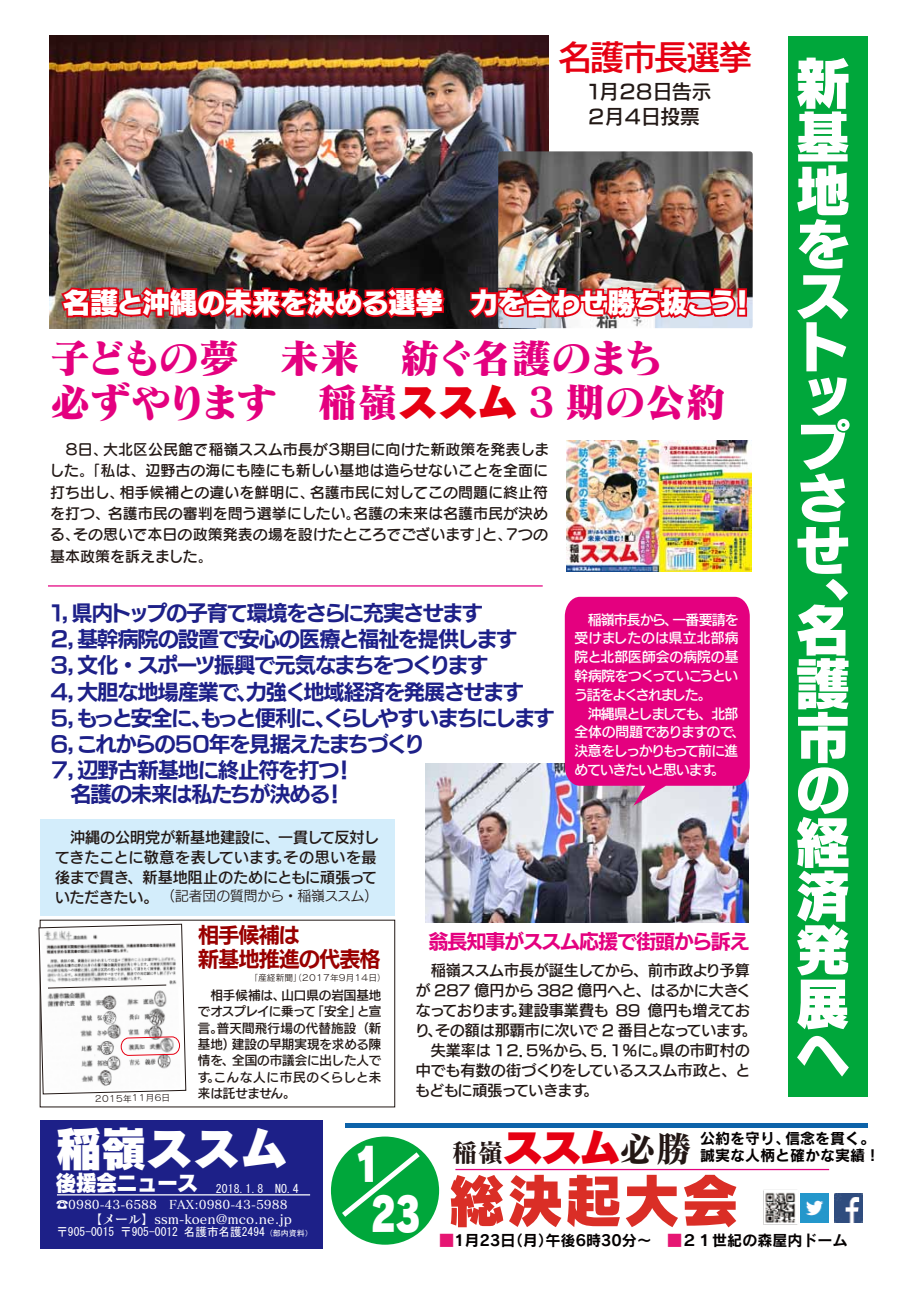
<style>
.page{position:relative;width:911px;height:1290px;background:#fff}
.page>*{position:absolute;margin:0;border:0;box-sizing:border-box;transform-origin:0 0}
.t1{font:58.25px "Rodin Pro EB";color:#da2e26}
.t2{font:53.75px/52px "New Rodin Pro EB";color:#fff;text-align:justify}
.t3{font:47.38px "Rodin Pro UB";color:#fff}
.t4{font:46.38px "Rodin Pro UB";color:#fff;scale:.79 1}
.t5{font:40.25px/43.8px "Matisse Pro EB";letter-spacing:-.035em;color:#e4007f}
.t6{font:38.75px "New Rodin Pro UB";color:#e60012}
.t7{font:33.75px "New Rodin Pro DB";letter-spacing:-.05em;color:#e60012}
.t8{font:27.5px "New Rodin Pro EB";letter-spacing:-.01em;color:#fff}
.t9{font:21.38px "New Rodin Pro EB";color:#fff;scale:.95 1}
.t10{font:21.25px/26.2px "New Rodin Pro B";letter-spacing:-.06em;color:#1d2088}
.t11{font:21.25px/23.8px "New Rodin Pro B";letter-spacing:-.05em;color:#900}
.t12{font:20px "New Rodin Pro B";letter-spacing:-.05em;color:#e4007f}
.t13{font:19.5px/25.4px "New Rodin Pro DB";letter-spacing:-.07em;color:#221815}
.t14{font:15px/20px "New Rodin Pro DB";color:#221815}
.t15{font:15px/21.2px "Seurat Pro DB";color:#221815;text-align:justify}
.t16{font:15px/16.2px "Rodin Pro B";color:#040000}
.t17{font:13.75px/18.8px "New Rodin Pro DB";letter-spacing:-.055em;color:#fff}
.t18{font:13.75px "New Rodin Pro M";color:#221815}
.t19{font:13px "Matisse Pro DB";color:#fff}
.t20{font:12.5px/16.2px "New Rodin Pro DB";color:#221815;text-align:justify}
.t21{font:12.12px "Matisse Pro DB";color:#fff}
.t22{font:11.88px "MS Gothic";color:#fff}
.t23{font:8.75px "Rodin Pro M";letter-spacing:-.1em;color:#221815}
.t24{font:8px "MS Gothic";color:#fff}
.s1{font-family:"Rodin Pro UB";color:#e60012}
.s2{font-family:"New Rodin Pro DB";font-size:15px}
.s3{font-family:"New Rodin Pro EB";font-size:44.88px}
.s4{font-family:"Matisse Pro B";font-size:25.75px;color:#231715}
.s5{font-family:"Matisse Pro B";font-size:36.25px;color:#231715}
.s6{color:#e61673}
</style>
<div class="page">
<div style="left:331px;top:1136px;width:108px;height:108px;background:#00a73b;border-radius:50%"></div>
<div style="left:788px;top:36px;width:79px;height:1061px;background:#00a73b"></div>
<div style="left:40px;top:1120px;width:282px;height:129px;background:#1d2088"></div>
<hr style="left:57px;top:1194px;width:253px;height:1px;background:#fff">
<img style="left:834px;top:1194px;width:29px;height:28px">
<img style="left:802px;top:1194px;width:26px;height:28px">
<img style="left:763px;top:1189px;width:39px;height:36px">
<hr style="left:345px;top:1123px;width:522px;height:4px;background:#0d63a9">
<svg style="left:336px;top:1147px;width:89px;height:75px"></svg>
<hr style="left:455px;top:1169px;width:374px;height:1px;background:#e4007f">
<img style="left:49px;top:36px;width:416px;height:292px">
<img style="left:425px;top:763px;width:323px;height:160px">
<img style="left:566px;top:441px;width:185px;height:130px">
<div style="left:40px;top:819px;width:355px;height:96px;background:#d3edfb"></div>
<svg style="left:38px;top:923px;width:148px;height:171px"></svg>
<svg style="left:565px;top:597px;width:185px;height:209px;background:#df1286"></svg>
<hr style="left:48px;top:585px;width:494px;height:1px;background:#e4007f">
<img style="left:49px;top:198px;width:398px;height:131px">
<img style="left:465px;top:35px;width:284px;height:294px">
<h3 class="t7" style="left:558px;top:28px;width:196px">名護市長選挙</h3>
<p class="t13" style="left:584px;top:77px;width:128px">１月２８日告示<br>２月４日投票</p>
<h3 class="t8" style="left:63px;top:279px;width:694px">名護と沖縄の未来を決める選挙　力を合わせ勝ち抜こう！</h3>
<h3 class="t5" style="left:50px;top:335px;width:677px">子どもの夢　未来　紡ぐ名護のまち<br>必ずやります　稲嶺<span class="s1">ススム</span> 3 期の公約</h3>
<p class="t15" style="left:49px;top:438px;width:501px">　８日、大北区公民館で稲嶺ススム市長が３期目に向けた新政策を発表しました。「私は、辺野古の海にも陸にも新しい基地は造らせないことを全面に打ち出し、相手候補との違いを鮮明に、名護市民に対してこの問題に終止符を打つ、名護市民の審判を問う選挙にしたい。名護の未来は名護市民が決める、その思いで本日の政策発表の場を設けたところでございます」と、７つの基本政策を訴えました。</p>
<h3 class="t10" style="left:46px;top:598px;width:510px">１，県内トップの子育て環境をさらに充実させます<br>２，基幹病院の設置で安心の医療と福祉を提供します<br>３，文化・スポーツ振興で元気なまちをつくります<br>４，大胆な地場産業で、力強く地域経済を発展させます<br>５，もっと安全に、もっと便利に、くらしやすいまちにします<br>６，これからの５０年を見据えたまちづくり<br>７，辺野古新基地に終止符を打つ！　</h3>
<h3 class="t10" style="left:50px;top:779px;width:296px">　名護の未来は私たちが決める！</h3>
<p class="t14" style="left:55px;top:825px;width:325px">　沖縄の公明党が新基地建設に、一貫して反対してきたことに敬意を表しています。その思いを最後まで貫き、新基地阻止のためにともに頑張って</p>
<p class="t18" style="left:55px;top:884px;width:324px"><span class="s2">いただきたい。</span>（記者団の質問から・稲嶺ススム）</p>
<p class="t17" style="left:574px;top:609px;width:173px">　稲嶺市長から、一番要請を受けましたのは県立北部病院と北部医師会の病院の基幹病院をつくっていこうという話をよくされました。<br>　沖縄県としましても、北部全体の問題でありますので、決意をしっかりもって前に進めていきたいと思います。</p>
<p class="t23" style="left:94px;top:1093px;width:78px;rotate:-1deg">２０１５年１１月６日</p>
<h3 class="t11" style="left:198px;top:921px;width:184px">相手候補は<br>新基地推進の代表格</h3>
<p class="t20" style="left:198px;top:986px;width:185px">　相手候補は、山口県の岩国基地でオスプレイに乗って「安全」と宣言。普天間飛行場の代替施設（新基地）建設の早期実現を求める陳情を、全国の市議会に出した人です。こんな人に市民のくらしと未来は託せません。</p>
<p class="t23" style="left:249px;top:971px;width:138px">「産経新聞」（２０１７年９月１４日）</p>
<h3 class="t12" style="left:428px;top:924px;width:323px">翁長知事がススム応援で街頭から訴え</h3>
<p class="t14" style="left:415px;top:958px;width:343px">　稲嶺ススム市長が誕生してから、前市政より予算が 287 億円から 382 億円へと、はるかに大きくなっております。建設事業費も 89 億円も増えており、その額は那覇市に次いで 2 番目となっています。　失業率は 12．5％から、5．1％に。県の市町村の中でも有数の街づくりをしているススム市政と、ともどもに頑張っていきます。</p>
<h2 class="t2" style="left:796px;top:53px;width:55px">新基地をストップさせ、</h2>
<h2 class="t2" style="left:796px;top:599px;width:54px;line-height:52.9px">名護市の経済発展へ</h2>
<h3 class="t3" style="left:56px;top:1113px;width:233px"><span class="s3">稲嶺</span>ススム</h3>
<h3 class="t9" style="left:56px;top:1164px;width:151px">後援会ニュース</h3>
<p class="t21" style="left:56px;top:1197px;width:245px">☎0980-43-6588　FAX:0980-43-5988　</p>
<p class="t22" style="left:56px;top:1226px;width:210px">〒905-0015 〒905-0012 名護市名護2494</p>
<p class="t22" style="left:216px;top:1182px;width:84px">2018.1.8　NO.4</p>
<p class="t24" style="left:269px;top:1229px;width:46px">(部内資料）</p>
<p class="t19" style="left:89px;top:1211px;width:204px">【メール】ssm-koen@mco.ne.jp</p>
<h3 class="t6" style="left:452px;top:1114px;width:242px"><span class="s4">稲嶺</span>ススム<span class="s5">必勝</span></h3>
<p class="t16" style="left:700px;top:1130px;width:181px">公約を守り、信念を貫く。誠実な人柄と確かな実績！</p>
<h3 class="t4" style="left:355px;top:1131px;width:34px">1</h3>
<h1 class="t1" style="left:370px;top:1160px;width:370px"><sub>23</sub> 総決起大会</h1>
<p class="t16" style="left:439px;top:1231px;width:410px"><span class="s6">■</span>1月23日（月）午後6時30分～ <span class="s6">■</span>２１世紀の森屋内ドーム</p>
</div>
